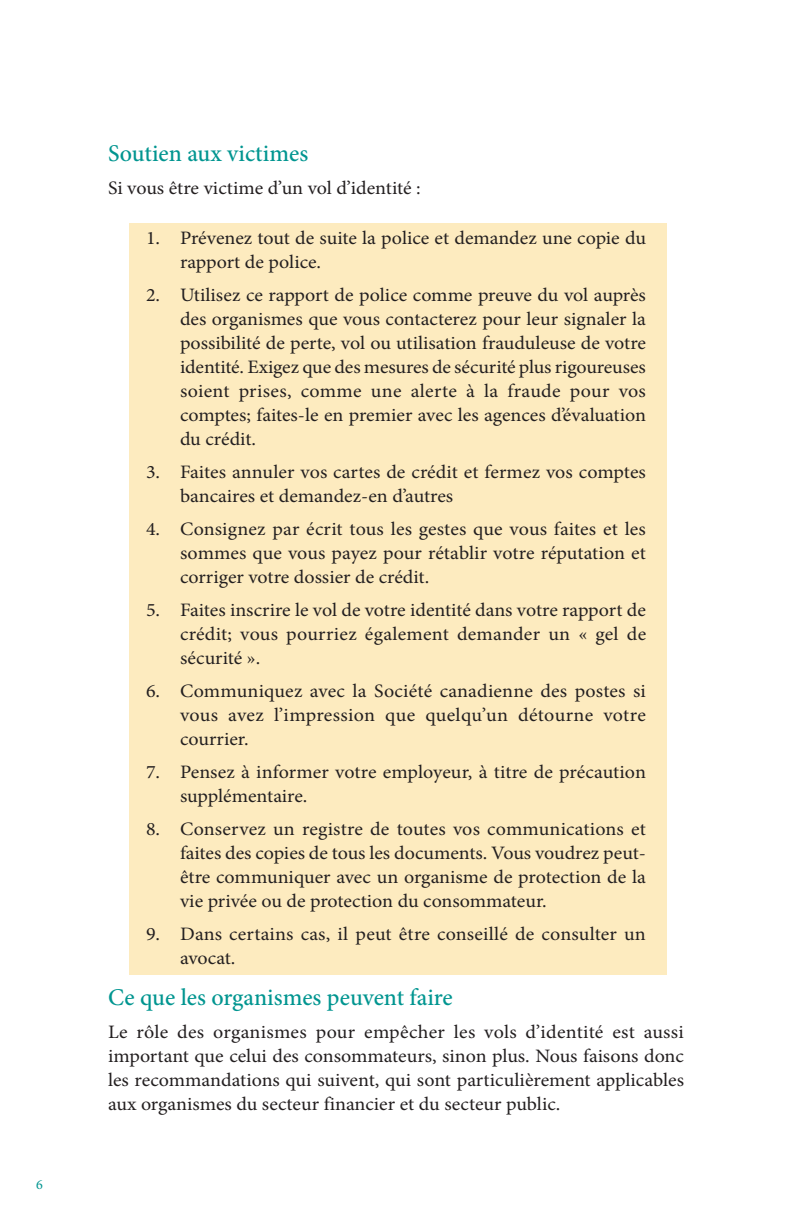
<style>
.page{position:relative;width:792px;height:1224px;background:#fff}
.page>*{position:absolute;margin:0;border:0;box-sizing:border-box;transform-origin:0 0}
.t1{font:500 24px "Minion Pro";color:#009590}
.t2{font:19px/24px "Minion Pro";color:#231f20;text-align:justify;scale:1.05 1}
.t3{font:14px "Minion Pro";color:#009590}
</style>
<div class="page">
<div style="left:129px;top:223px;width:538px;height:752px;background:#fdebbf"></div>
<p class="t3" style="left:36px;top:1175px;width:8px">6</p>
<p class="t1" style="left:108px;top:138px;width:202px">Soutien aux victimes</p>
<p class="t2" style="left:108px;top:176px;width:299px">Si vous être victime d’un vol d’identité :</p>
<p class="t2" style="left:180px;top:226px;width:445px;text-indent:-34px">1. Prévenez tout de suite la police et demandez une copie du rapport de police.</p>
<p class="t2" style="left:180px;top:283px;width:445px;text-indent:-34px">2. Utilisez ce rapport de police comme preuve du vol auprès des organismes que vous contacterez pour leur signaler la possibilité de perte, vol ou utilisation frauduleuse de votre identité. Exigez que des mesures de sécurité plus rigoureuses soient prises, comme une alerte à la fraude pour vos comptes; faites-le en premier avec les agences d’évaluation du crédit.</p>
<p class="t2" style="left:180px;top:460px;width:445px;text-indent:-34px">3. Faites annuler vos cartes de crédit et fermez vos comptes bancaires et demandez-en d’autres</p>
<p class="t2" style="left:180px;top:517px;width:445px;text-indent:-34px">4. Consignez par écrit tous les gestes que vous faites et les sommes que vous payez pour rétablir votre réputation et corriger votre dossier de crédit.</p>
<p class="t2" style="left:180px;top:598px;width:446px;text-indent:-34px">5. Faites inscrire le vol de votre identité dans votre rapport de crédit; vous pourriez également demander un « gel de sécurité ».</p>
<p class="t2" style="left:180px;top:679px;width:445px;text-indent:-34px">6. Communiquez avec la Société canadienne des postes si vous avez l’impression que quelqu’un détourne votre courrier.</p>
<p class="t2" style="left:180px;top:760px;width:445px;text-indent:-34px">7. Pensez à informer votre employeur, à titre de précaution supplémentaire.</p>
<p class="t2" style="left:180px;top:817px;width:445px;text-indent:-34px">8. Conservez un registre de toutes vos communications et faites des copies de tous les documents. Vous voudrez peut&shy;être communiquer avec un organisme de protection de la vie privée ou de protection du consommateur.</p>
<p class="t2" style="left:180px;top:922px;width:445px;text-indent:-34px">9. Dans certains cas, il peut être conseillé de consulter un avocat.</p>
<p class="t1" style="left:108px;top:981px;width:346px">Ce que les organismes peuvent faire</p>
<p class="t2" style="left:108px;top:1020px;width:550px">Le rôle des organismes pour empêcher les vols d’identité est aussi important que celui des consommateurs, sinon plus. Nous faisons donc les recommandations qui suivent, qui sont particulièrement applicables aux organismes du secteur financier et du secteur public.</p>
</div>
